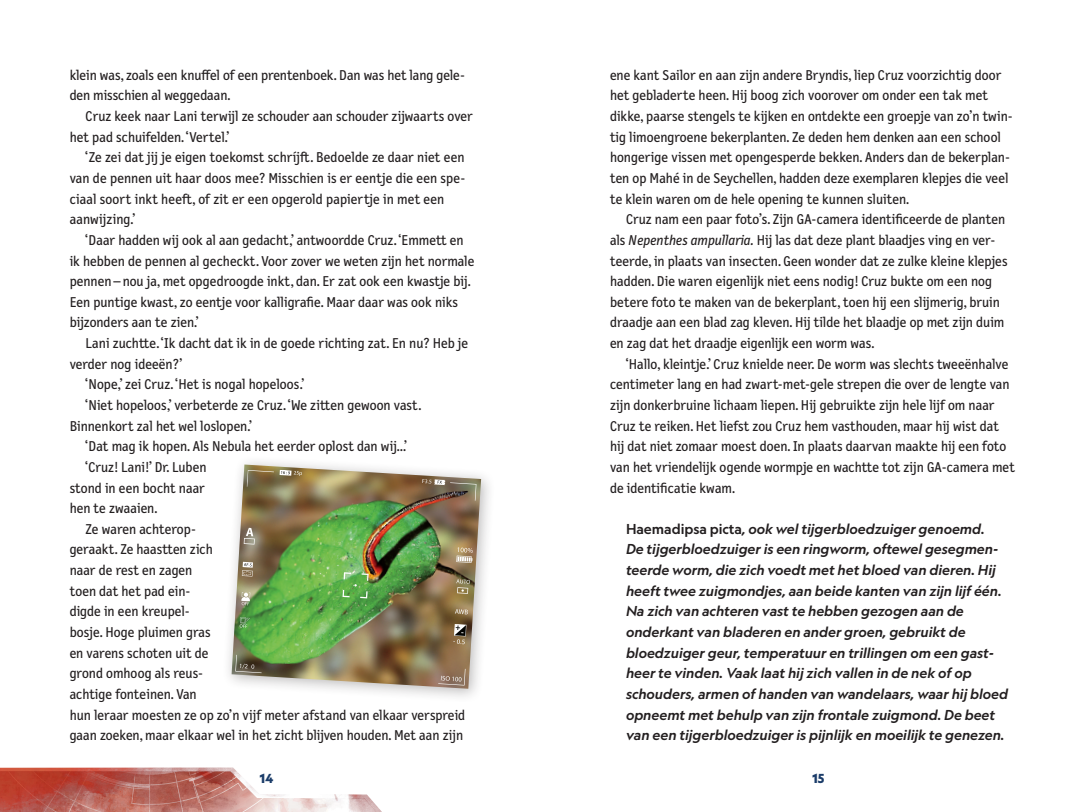
<style>
.page{position:relative;width:1085px;height:812px;background:#fff}
.page>*{position:absolute;margin:0;border:0;box-sizing:border-box;transform-origin:0 0}
.Body_copy{font:14.38px/20.6px "Letter Gothic Text";color:#231f20}
.Body_copy-2{font:italic 500 13.75px/20.6px "Geograph";letter-spacing:-.005em;color:#231f20}
.t1{font:900 12.5px "Geograph";color:#1b3c69}
.s1{font-style:italic}
.s2{font-style:normal}
</style>
<div class="page">
<div style="left:222px;top:455px;width:274px;height:248px;background:#231f20;opacity:.3"></div>
<img style="left:231px;top:464px;width:250px;height:224px">
<svg style="left:342px;top:572px;width:26px;height:26px"></svg>
<svg style="left:438px;top:668px;width:27px;height:17px"></svg>
<svg style="left:455px;top:609px;width:12px;height:5px"></svg>
<svg style="left:244px;top:527px;width:11px;height:17px"></svg>
<svg style="left:242px;top:561px;width:11px;height:15px"></svg>
<svg style="left:456px;top:547px;width:16px;height:16px"></svg>
<svg style="left:241px;top:592px;width:9px;height:13px"></svg>
<svg style="left:239px;top:617px;width:11px;height:10px"></svg>
<svg style="left:456px;top:579px;width:14px;height:14px"></svg>
<svg style="left:247px;top:469px;width:55px;height:17px"></svg>
<svg style="left:235px;top:654px;width:26px;height:19px"></svg>
<svg style="left:422px;top:479px;width:54px;height:21px"></svg>
<svg style="left:453px;top:624px;width:13px;height:20px"></svg>
<svg style="left:0;top:767px;width:236px;height:4px"></svg>
<img style="left:0;top:771px;width:381px;height:40px">
<p class="Body_copy" style="left:70px;top:65px;width:397px">klein was, zoals een knuffel of een prentenboek. Dan was het lang gele&shy;den misschien al weggedaan.</p>
<p class="Body_copy" style="left:70px;top:106px;width:404px;text-indent:16px">Cruz keek naar Lani terwijl ze schouder aan schouder zijwaarts over het pad schuifelden. ‘Vertel.’</p>
<p class="Body_copy" style="left:70px;top:147px;width:397px;text-indent:16px">‘Ze zei dat jij je eigen toekomst schríjft. Bedoelde ze daar niet een van de pennen uit haar doos mee? Misschien is er eentje die een spe&shy;ciaal soort inkt heeft, of zit er een opgerold papiertje in met een aanwijzing.’</p>
<p class="Body_copy" style="left:70px;top:230px;width:406px;text-indent:16px">‘Daar hadden wij ook al aan gedacht,’ antwoordde Cruz. ‘Emmett en ik hebben de pennen al gecheckt. Voor zover we weten zijn het normale pennen – nou ja, met opgedroogde inkt, dan. Er zat ook een kwastje bij.<br>Een puntige kwast, zo eentje voor kalligrafie. Maar daar was ook niks bijzonders aan te zien.’</p>
<p class="Body_copy" style="left:70px;top:333px;width:400px;text-indent:16px">Lani zuchtte. ‘Ik dacht dat ik in de goede richting zat. En nu? Heb je verder nog ideeën?’</p>
<p class="Body_copy" style="left:86px;top:374px;width:220px">‘Nope,’ zei Cruz. ‘Het is nogal hopeloos.’</p>
<p class="Body_copy" style="left:70px;top:395px;width:353px;text-indent:16px">‘Niet hopeloos,’ verbeterde ze Cruz. ‘We zitten gewoon vast.<br>Binnenkort zal het wel loslopen.’</p>
<p class="Body_copy" style="left:86px;top:436px;width:323px">‘Dat mag ik hopen. Als Nebula het eerder oplost dan wij…’</p>
<p class="Body_copy" style="left:70px;top:457px;width:138px;text-align:justify;text-indent:16px">‘Cruz! Lani!’ Dr. Luben stond in een bocht naar hen te zwaaien.</p>
<p class="Body_copy" style="left:70px;top:519px;width:397px;text-indent:16px">Ze waren achterop-<br>geraakt. Ze haastten zich<br>naar de rest en zagen<br>toen dat het pad ein-<br>digde in een kreupel-<br>bosje. Hoge pluimen gras<br>en varens schoten uit de<br>grond omhoog als reus-<br>achtige fonteinen. Van<br>hun leraar moesten ze op zo’n vijf meter afstand van elkaar verspreid gaan zoeken, maar elkaar wel in het zicht blijven houden. Met aan zijn</p>
<p class="Body_copy" style="left:610px;top:65px;width:404px">ene kant Sailor en aan zijn andere Bryndis, liep Cruz voorzichtig door het gebladerte heen. Hij boog zich voorover om onder een tak met dikke, paarse stengels te kijken en ontdekte een groepje van zo’n twin&shy;tig limoengroene bekerplanten. Ze deden hem denken aan een school hongerige vissen met opengesperde bekken. Anders dan de bekerplan&shy;ten op Mahé in de Seychellen, hadden deze exemplaren klepjes die veel te klein waren om de hele opening te kunnen sluiten.</p>
<p class="Body_copy" style="left:610px;top:209px;width:399px;text-indent:16px">Cruz nam een paar foto’s. Zijn GA-camera identificeerde de planten als <span class="s1">Nepenthes ampullaria.</span> Hij las dat deze plant blaadjes ving en ver&shy;teerde, in plaats van insecten. Geen wonder dat ze zulke kleine klepjes hadden. Die waren eigenlijk niet eens nodig! Cruz bukte om een nog betere foto te maken van de bekerplant, toen hij een slijmerig, bruin draadje aan een blad zag kleven. Hij tilde het blaadje op met zijn duim en zag dat het draadje eigenlijk een worm was.</p>
<p class="Body_copy" style="left:610px;top:354px;width:406px;text-indent:16px">‘Hallo, kleintje.’ Cruz knielde neer. De worm was slechts tweeënhalve centimeter lang en had zwart-met-gele strepen die over de lengte van zijn donkerbruine lichaam liepen. Hij gebruikte zijn hele lijf om naar Cruz te reiken. Het liefst zou Cruz hem vasthouden, maar hij wist dat hij dat niet zomaar moest doen. In plaats daarvan maakte hij een foto van het vriendelijk ogende wormpje en wachtte tot zijn GA-camera met de identificatie kwam.</p>
<p class="Body_copy-2" style="left:626px;top:518px;width:360px"><span class="s2">Haemadipsa picta</span>, ook wel tijgerbloedzuiger genoemd.</p>
<p class="Body_copy-2" style="left:626px;top:538px;width:383px">De tijgerbloedzuiger is een ringworm, oftewel gesegmen&shy;teerde worm, die zich voedt met het bloed van dieren. Hij heeft twee zuigmondjes, aan beide kanten van zijn lijf één.<br>Na zich van achteren vast te hebben gezogen aan de onderkant van bladeren en ander groen, gebruikt de bloedzuiger geur, temperatuur en trillingen om een gast&shy;heer te vinden. Vaak laat hij zich vallen in de nek of op schouders, armen of handen van wandelaars, waar hij bloed opneemt met behulp van zijn frontale zuigmond. De beet van een tijgerbloedzuiger is pijnlijk en moeilijk te genezen.</p>
<p class="t1" style="left:260px;top:770px;width:15px">14</p>
<p class="t1" style="left:812px;top:770px;width:13px">15</p>
</div>
